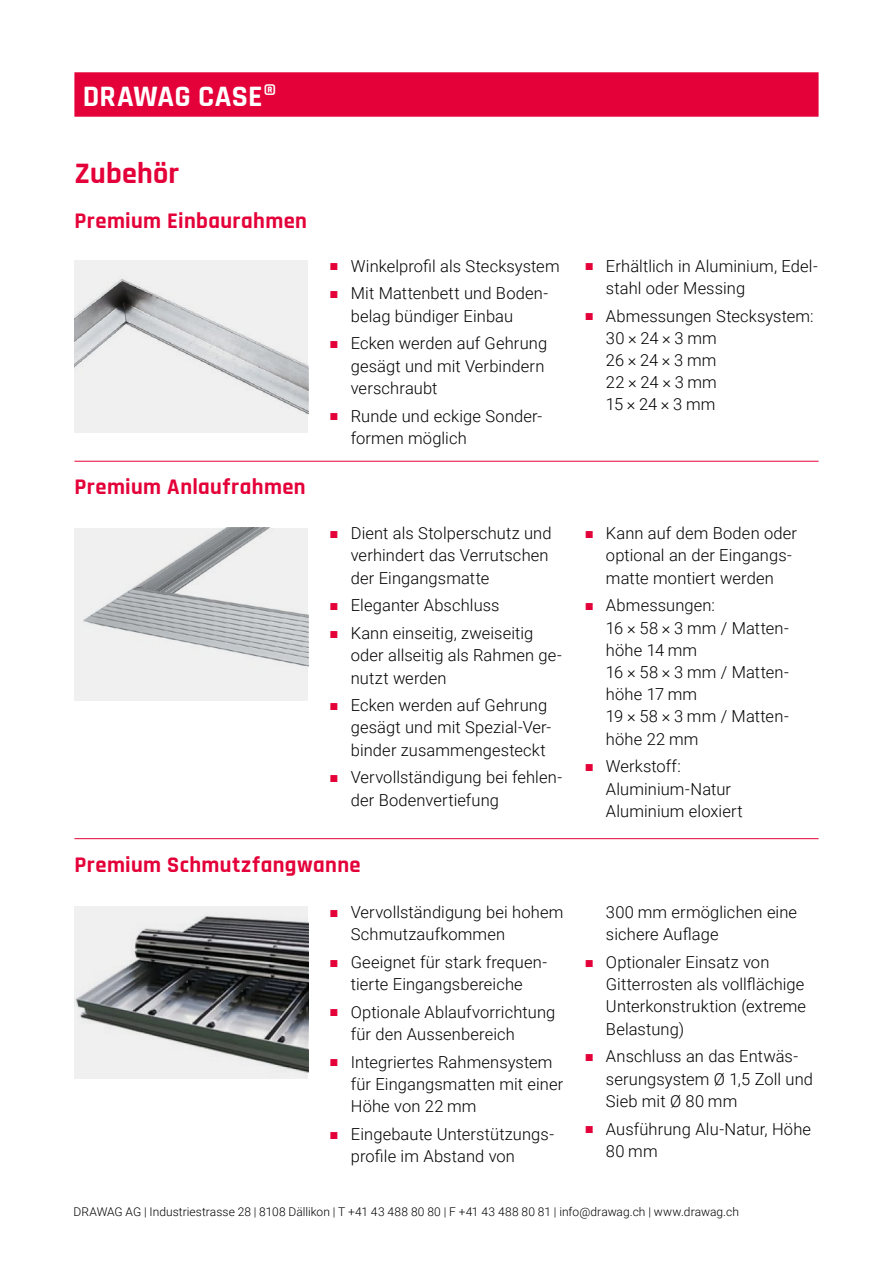
<style>
.page{position:relative;width:893px;height:1263px;background:#fff}
.page>*{position:absolute;margin:0;border:0;box-sizing:border-box;transform-origin:0 0}
.t1{font:700 30px "Rajdhani";letter-spacing:.01em;color:#fff}
.t2{font:700 30px "Rajdhani";letter-spacing:.005em;color:#e40038}
.t3{font:700 22.5px "Rajdhani";letter-spacing:.02em;color:#e40038}
.t4{font:300 16.5px/22.2px "Roboto";letter-spacing:.005em;color:#000}
.t5{font:300 12px "Roboto";letter-spacing:.005em;color:#000}
.s1{font-family:"Arial";font-weight:400;font-size:15px;color:#e40038}
</style>
<div class="page">
<div style="left:74px;top:72px;width:745px;height:45px;background:#e40038"></div>
<img style="left:74px;top:261px;width:234px;height:172px">
<img style="left:74px;top:528px;width:234px;height:172px">
<img style="left:74px;top:907px;width:234px;height:172px">
<hr style="left:74px;top:461px;width:745px;height:1px;background:#e40038">
<hr style="left:74px;top:838px;width:745px;height:1px;background:#e40038">
<h1 class="t1" style="left:83px;top:78px;width:196px">DRAWAG CASE®</h1>
<h1 class="t2" style="left:74px;top:155px;width:106px">Zubehör</h1>
<h2 class="t3" style="left:74px;top:207px;width:234px">Premium Einbaurahmen</h2>
<h2 class="t3" style="left:74px;top:473px;width:233px">Premium Anlaufrahmen</h2>
<p class="t4" style="left:330px;top:254px;width:232px"><span class="s1">■</span> Winkelprofil als Stecksystem</p>
<p class="t4" style="left:351px;top:282px;width:199px;text-indent:-21px"><span class="s1">■</span> Mit Mattenbett und Boden&shy;belag bündiger Einbau</p>
<p class="t4" style="left:351px;top:332px;width:198px;text-indent:-21px"><span class="s1">■</span> Ecken werden auf Gehrung gesägt und mit Verbindern verschraubt</p>
<p class="t4" style="left:351px;top:404px;width:193px;text-indent:-21px"><span class="s1">■</span> Runde und eckige Sonder&shy;formen möglich</p>
<p class="t4" style="left:351px;top:522px;width:202px;text-indent:-21px"><span class="s1">■</span> Dient als Stolperschutz und verhindert das Verrutschen der Eingangsmatte</p>
<p class="t4" style="left:330px;top:594px;width:172px"><span class="s1">■</span> Eleganter Abschluss</p>
<p class="t4" style="left:351px;top:621px;width:213px;text-indent:-21px"><span class="s1">■</span> Kann einseitig, zweiseitig oder allseitig als Rahmen ge&shy;nutzt werden</p>
<p class="t4" style="left:351px;top:694px;width:202px;text-indent:-21px"><span class="s1">■</span> Ecken werden auf Gehrung gesägt und mit Spezial-Ver&shy;binder zusammengesteckt</p>
<p class="t4" style="left:351px;top:766px;width:213px;text-indent:-21px"><span class="s1">■</span> Vervollständigung bei fehlen&shy;der Bodenvertiefung</p>
<h2 class="t3" style="left:74px;top:851px;width:288px">Premium Schmutzfangwanne</h2>
<p class="t4" style="left:351px;top:900px;width:214px;text-indent:-21px"><span class="s1">■</span> Vervollständigung bei hohem<br>Schmutzaufkommen</p>
<p class="t4" style="left:330px;top:950px;width:219px;text-align:center"><span class="s1">■</span> Geeignet für stark frequen&shy;tierte Eingangsbereiche</p>
<p class="t4" style="left:351px;top:1000px;width:206px;text-indent:-21px"><span class="s1">■</span> Optionale Ablaufvorrichtung für den Aussenbereich</p>
<p class="t4" style="left:351px;top:1050px;width:214px;text-indent:-21px"><span class="s1">■</span> Integriertes Rahmensystem für Eingangsmatten mit einer<br>Höhe von 22 mm</p>
<p class="t4" style="left:351px;top:1122px;width:205px;text-indent:-21px"><span class="s1">■</span> Eingebaute Unterstützungs&shy;profile im Abstand von</p>
<p class="t4" style="left:606px;top:254px;width:213px;text-indent:-21px"><span class="s1">■</span> Erhältlich in Aluminium, Edel&shy;stahl oder Messing</p>
<p class="t4" style="left:606px;top:304px;width:209px;text-indent:-21px"><span class="s1">■</span> Abmessungen Stecksystem:<br>30 × 24 × 3 mm<br>26 × 24 × 3 mm<br>22 × 24 × 3 mm<br>15 × 24 × 3 mm</p>
<p class="t4" style="left:606px;top:522px;width:193px;text-indent:-21px"><span class="s1">■</span> Kann auf dem Boden oder optional an der Eingangs&shy;matte montiert werden</p>
<p class="t4" style="left:606px;top:594px;width:183px;text-indent:-21px"><span class="s1">■</span> Abmessungen:<br>16 × 58 × 3 mm / Matten&shy;höhe 14 mm<br>16 × 58 × 3 mm / Matten&shy;höhe 17 mm<br>19 × 58 × 3 mm / Matten&shy;höhe 22 mm</p>
<p class="t4" style="left:606px;top:755px;width:138px;text-indent:-21px"><span class="s1">■</span> Werkstoff:<br>Aluminium-Natur<br>Aluminium eloxiert</p>
<p class="t4" style="left:606px;top:900px;width:193px">300 mm ermöglichen eine sichere Auflage</p>
<p class="t4" style="left:606px;top:950px;width:202px;text-indent:-21px"><span class="s1">■</span> Optionaler Einsatz von<br>Gitterrosten als vollflächige<br>Unterkonstruktion (extreme<br>Belastung)</p>
<p class="t4" style="left:606px;top:1045px;width:209px;text-indent:-21px"><span class="s1">■</span> Anschluss an das Entwäs&shy;serungsystem Ø 1,5 Zoll und<br>Sieb mit Ø 80 mm</p>
<p class="t4" style="left:606px;top:1117px;width:207px;text-indent:-21px"><span class="s1">■</span> Ausführung Alu-Natur, Höhe<br>80 mm</p>
<p class="t5" style="left:73px;top:1203px;width:667px">DRAWAG AG | Industriestrasse 28 | 8108 Dällikon | T +41 43 488 80 80 | F +41 43 488 80 81 | info@drawag.ch | www.drawag.ch</p>
</div>
